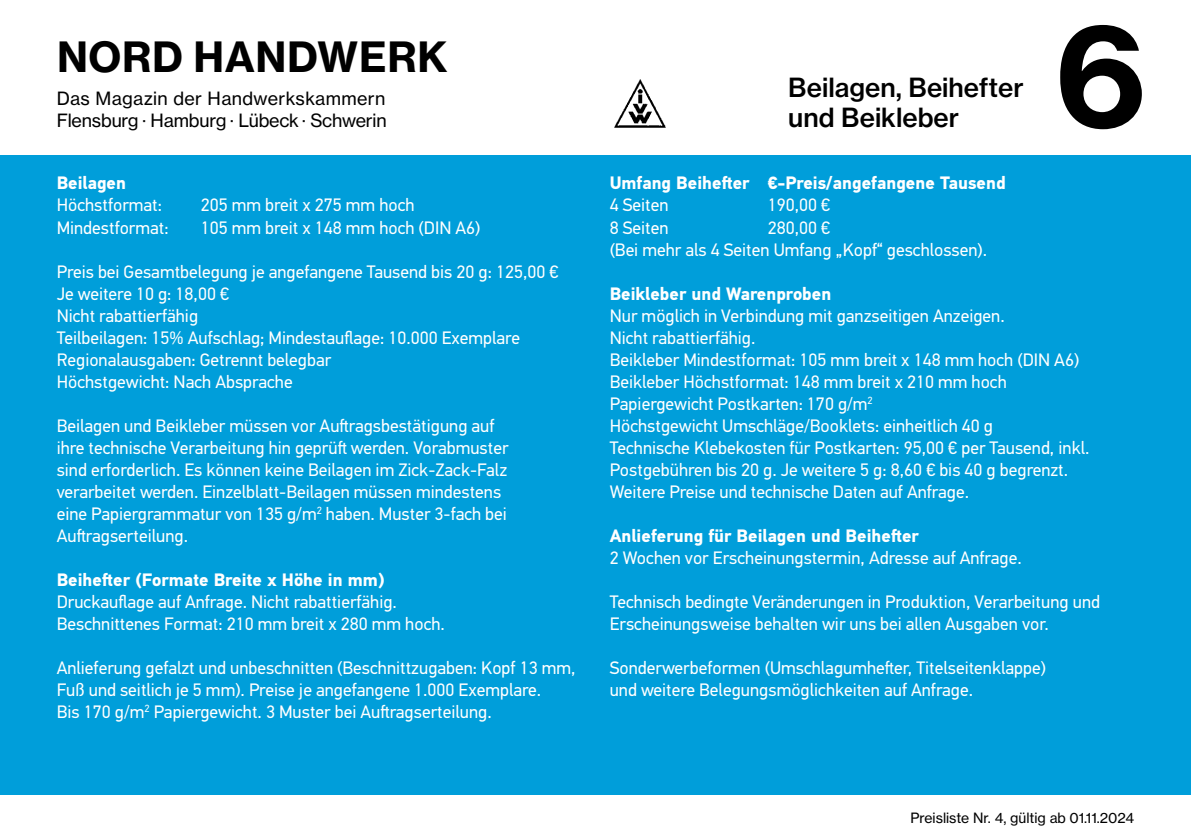
<style>
.page{position:relative;width:1191px;height:840px;background:#fff}
.page>*{position:absolute;margin:0;border:0;box-sizing:border-box;transform-origin:0 0}
.t1{font:140px "N Haas Grotesk TX Pro 75 Bd";color:#000}
.t2{font:41px "N Haas Grotesk TX Pro 75 Bd";letter-spacing:.015em;color:#000}
.t3{font:26px/30px "N Haas Grotesk TX Pro 65 Md";color:#000}
.t4{font:18px/22px "PF Din Text Pro";color:#fff}
.t5{font:700 18px "PF Din Text Pro";color:#fff}
.t6{font:18px/22px "N Haas Grotesk TX Pro 55 Rg";letter-spacing:-.01em;color:#000}
.t7{font:14px "N Haas Grotesk TX Pro 55 Rg";color:#000}
</style>
<div class="page">
<div style="left:0;top:155px;width:1191px;height:639px;background:#009eda"></div>
<img style="left:614px;top:79px;width:52px;height:49px">
<h2 class="t2" style="left:57px;top:31px;width:392px">NORD HANDWERK</h2>
<p class="t6" style="left:57px;top:87px;width:331px">Das Magazin der Handwerkskammern<br>Flensburg · Hamburg · Lübeck · Schwerin</p>
<p class="t5" style="left:57px;top:172px;width:71px">Beilagen</p>
<p class="t4" style="left:57px;top:194px;width:107px">Höchstformat:</p>
<p class="t4" style="left:201px;top:194px;width:215px">205 mm breit x 275 mm hoch</p>
<p class="t4" style="left:57px;top:216px;width:114px">Mindestformat:</p>
<p class="t4" style="left:201px;top:216px;width:281px">105 mm breit x 148 mm hoch (DIN A6)</p>
<p class="t4" style="left:57px;top:260px;width:503px">Preis bei Gesamtbelegung je angefangene Tausend bis 20 g: 125,00 € Je weitere 10 g: 18,00 €<br>Nicht rabattierfähig<br>Teilbeilagen: 15% Aufschlag; Mindestauflage: 10.000 Exemplare Regionalausgaben: Getrennt belegbar<br>Höchstgewicht: Nach Absprache</p>
<p class="t4" style="left:57px;top:414px;width:453px">Beilagen und Beikleber müssen vor Auftragsbestätigung auf ihre technische Verarbeitung hin geprüft werden. Vorabmuster sind erforderlich. Es können keine Beilagen im Zick-Zack-Falz verarbeitet werden. Einzelblatt-Beilagen müssen mindestens eine Papiergrammatur von 135 g/m<sup>2</sup> haben. Muster 3-fach bei Auftragserteilung.</p>
<p class="t5" style="left:57px;top:568px;width:329px">Beihefter (Formate Breite x Höhe in mm)</p>
<p class="t4" style="left:57px;top:590px;width:390px">Druckauflage auf Anfrage. Nicht rabattierfähig.<br>Beschnittenes Format: 210 mm breit x 280 mm hoch.</p>
<p class="t4" style="left:57px;top:656px;width:520px">Anlieferung gefalzt und unbeschnitten (Beschnittzugaben: Kopf 13 mm,<br>Fuß und seitlich je 5 mm). Preise je angefangene 1.000 Exemplare.<br>Bis 170 g/m<sup>2</sup> Papiergewicht. 3 Muster bei Auftragserteilung.</p>
<h3 class="t3" style="left:788px;top:72px;width:237px">Beilagen, Beihefter und Beikleber</h3>
<h1 class="t1" style="left:1054px;top:-13px;width:93px">6</h1>
<p class="t5" style="left:609px;top:172px;width:397px">Umfang Beihefter €-Preis/angefangene Tausend</p>
<p class="t4" style="left:609px;top:194px;width:60px">4 Seiten</p>
<p class="t4" style="left:767px;top:194px;width:64px">190,00 €</p>
<p class="t4" style="left:609px;top:216px;width:60px">8 Seiten</p>
<p class="t4" style="left:609px;top:216px;width:379px;text-align:center">280,00 €<br>(Bei mehr als 4 Seiten Umfang „Kopf“ geschlossen).</p>
<p class="t5" style="left:609px;top:282px;width:223px">Beikleber und Warenproben</p>
<p class="t4" style="left:609px;top:304px;width:481px">Nur möglich in Verbindung mit ganzseitigen Anzeigen.<br>Nicht rabattierfähig.<br>Beikleber Mindestformat: 105 mm breit x 148 mm hoch (DIN A6)<br>Beikleber Höchstformat: 148 mm breit x 210 mm hoch Papiergewicht Postkarten: 170 g/m<sup>2<br></sup>Höchstgewicht Umschläge/Booklets: einheitlich 40 g<br>Technische Klebekosten für Postkarten: 95,00 € per Tausend, inkl.<br>Postgebühren bis 20 g. Je weitere 5 g: 8,60 € bis 40 g begrenzt.<br>Weitere Preise und technische Daten auf Anfrage.</p>
<p class="t5" style="left:609px;top:524px;width:311px">Anlieferung für Beilagen und Beihefter</p>
<p class="t4" style="left:609px;top:546px;width:413px">2 Wochen vor Erscheinungstermin, Adresse auf Anfrage.</p>
<p class="t4" style="left:609px;top:590px;width:492px">Technisch bedingte Veränderungen in Produktion, Verarbeitung und<br>Erscheinungsweise behalten wir uns bei allen Ausgaben vor.</p>
<p class="t4" style="left:609px;top:656px;width:438px">Sonderwerbeformen (Umschlagumhefter, Titelseitenklappe) und weitere Belegungsmöglichkeiten auf Anfrage.</p>
<p class="t7" style="left:910px;top:808px;width:225px">Preisliste Nr. 4, gültig ab 01.11.2024</p>
</div>
